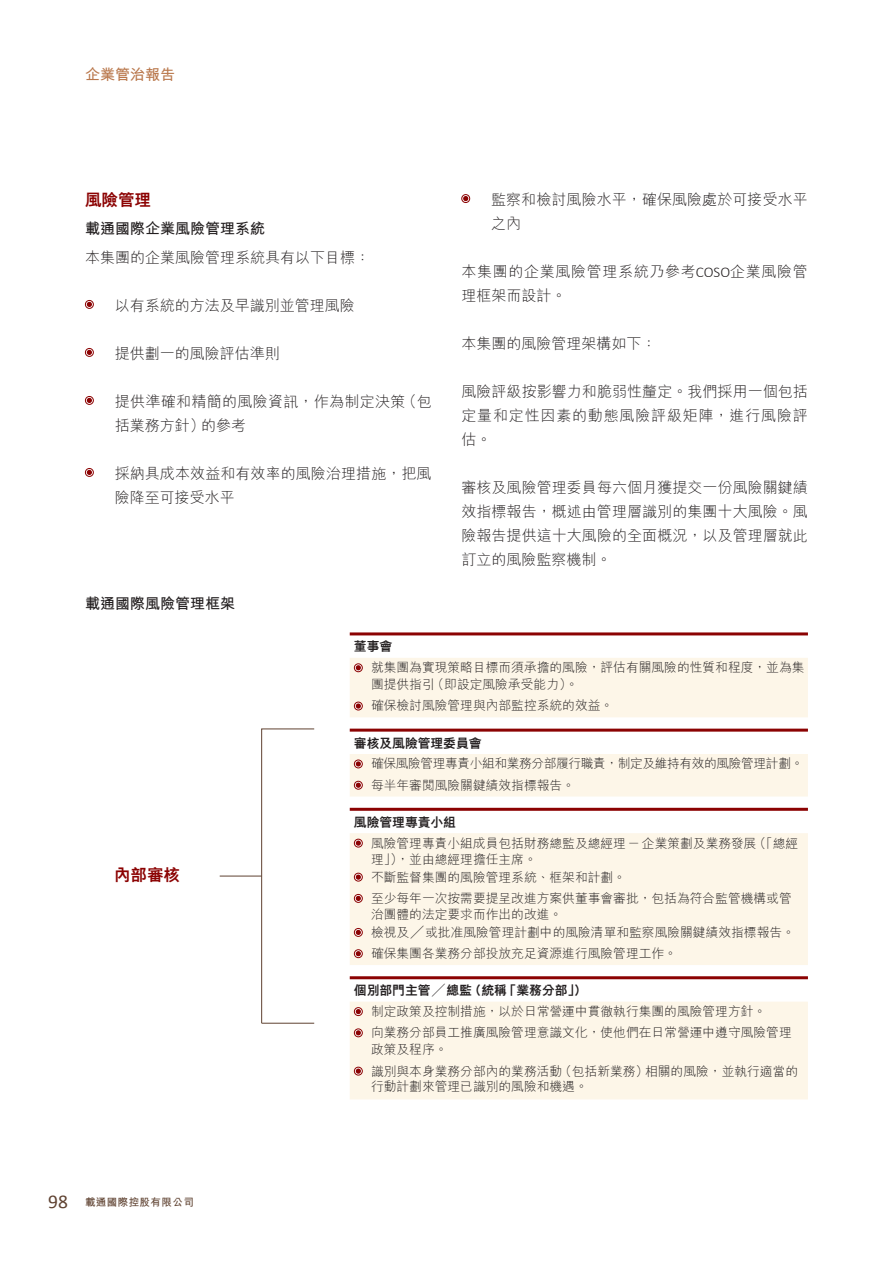
<style>
.page{position:relative;width:893px;height:1263px;background:#fff}
.page>*{position:absolute;margin:0;border:0;box-sizing:border-box;transform-origin:0 0}
.t1{font:800 16.5px "M Hei HK";color:#8b0202}
.t2{font:300 15px/24px "M Hei HK";letter-spacing:.005em;color:#231f20}
.t3{font:300 15px/24px "M Hei HK";letter-spacing:.045em;color:#231f20}
.t4{font:700 15px "M Hei HK";color:#231f20}
.t5{font:700 15px "M Hei HK";color:#b9774b}
.t6{font:300 12.75px/17px "M Hei HK";color:#231f20}
.t7{font:300 12.75px/21.3px "M Hei HK";letter-spacing:-.03em;color:#231f20}
.t8{font:800 12.75px "M Hei HK";color:#231f20}
.t9{font:700 10.5px "M Hei HK";letter-spacing:.04em;color:#5f4231}
.s1{font-family:"Calibri"}
.s2{font-family:"Calibri";font-weight:400;font-size:19.5px}
</style>
<div class="page">
<div style="left:85px;top:300px;width:9px;height:9px;border:1px solid #8b0202;border-radius:50%"></div>
<svg style="left:87px;top:302px;width:5px;height:5px"></svg>
<div style="left:85px;top:348px;width:9px;height:9px;border:1px solid #8b0202;border-radius:50%"></div>
<svg style="left:87px;top:350px;width:5px;height:5px"></svg>
<div style="left:85px;top:396px;width:9px;height:9px;border:1px solid #8b0202;border-radius:50%"></div>
<svg style="left:87px;top:398px;width:5px;height:5px"></svg>
<div style="left:85px;top:468px;width:9px;height:9px;border:1px solid #8b0202;border-radius:50%"></div>
<svg style="left:87px;top:470px;width:5px;height:5px"></svg>
<div style="left:461px;top:194px;width:9px;height:9px;border:1px solid #8b0202;border-radius:50%"></div>
<svg style="left:463px;top:196px;width:5px;height:5px"></svg>
<svg style="left:350px;top:658px;width:458px;height:441px;fill:#fdf6e8"></svg>
<hr style="left:350px;top:632px;width:21px;height:3px;background:#8b0202">
<hr style="left:371px;top:632px;width:437px;height:3px;background:#8b0202">
<hr style="left:350px;top:729px;width:21px;height:3px;background:#8b0202">
<hr style="left:371px;top:729px;width:437px;height:3px;background:#8b0202">
<hr style="left:350px;top:808px;width:21px;height:3px;background:#8b0202">
<hr style="left:371px;top:808px;width:437px;height:3px;background:#8b0202">
<hr style="left:350px;top:976px;width:21px;height:3px;background:#8b0202">
<hr style="left:371px;top:976px;width:437px;height:3px;background:#8b0202">
<div style="left:354px;top:663px;width:9px;height:9px;border:1px solid #8b0202;border-radius:50%"></div>
<svg style="left:356px;top:665px;width:5px;height:5px"></svg>
<div style="left:354px;top:702px;width:9px;height:8px;border:1px solid #8b0202;border-radius:50%"></div>
<svg style="left:356px;top:703px;width:5px;height:6px"></svg>
<div style="left:354px;top:760px;width:9px;height:8px;border:1px solid #8b0202;border-radius:50%"></div>
<svg style="left:356px;top:761px;width:5px;height:5px"></svg>
<div style="left:354px;top:781px;width:9px;height:8px;border:1px solid #8b0202;border-radius:50%"></div>
<svg style="left:356px;top:783px;width:5px;height:5px"></svg>
<div style="left:354px;top:839px;width:9px;height:8px;border:1px solid #8b0202;border-radius:50%"></div>
<svg style="left:356px;top:840px;width:5px;height:6px"></svg>
<div style="left:354px;top:873px;width:9px;height:8px;border:1px solid #8b0202;border-radius:50%"></div>
<svg style="left:356px;top:874px;width:5px;height:6px"></svg>
<div style="left:354px;top:894px;width:9px;height:9px;border:1px solid #8b0202;border-radius:50%"></div>
<svg style="left:356px;top:896px;width:5px;height:5px"></svg>
<div style="left:354px;top:928px;width:9px;height:9px;border:1px solid #8b0202;border-radius:50%"></div>
<svg style="left:356px;top:930px;width:5px;height:5px"></svg>
<div style="left:354px;top:949px;width:9px;height:9px;border:1px solid #8b0202;border-radius:50%"></div>
<svg style="left:356px;top:951px;width:5px;height:5px"></svg>
<div style="left:354px;top:1007px;width:9px;height:9px;border:1px solid #8b0202;border-radius:50%"></div>
<svg style="left:356px;top:1009px;width:5px;height:5px"></svg>
<div style="left:354px;top:1028px;width:9px;height:9px;border:1px solid #8b0202;border-radius:50%"></div>
<svg style="left:356px;top:1030px;width:5px;height:5px"></svg>
<div style="left:354px;top:1067px;width:9px;height:8px;border:1px solid #8b0202;border-radius:50%"></div>
<svg style="left:356px;top:1068px;width:5px;height:6px"></svg>
<hr style="left:220px;top:876px;width:42px;height:1px;background:#5f4231">
<svg style="left:261px;top:728px;width:54px;height:295px"></svg>
<hr style="left:261px;top:1023px;width:53px;height:1px;background:#5f4231">
<p class="t5" style="left:85px;top:63px;width:91px">企業管治報告</p>
<p class="t1" style="left:85px;top:192px;width:67px">風險管理</p>
<p class="t4" style="left:85px;top:218px;width:181px">載通國際企業風險管理系統</p>
<p class="t2" style="left:85px;top:244px;width:286px">本集團的企業風險管理系統具有以下目標：</p>
<p class="t2" style="left:115px;top:293px;width:241px">以有系統的方法及早識別並管理風險</p>
<p class="t2" style="left:115px;top:341px;width:166px">提供劃一的風險評估準則</p>
<p class="t2" style="left:115px;top:389px;width:318px">提供準確和精簡的風險資訊，作為制定決策（包括業務方針）的參考</p>
<p class="t2" style="left:115px;top:461px;width:318px">採納具成本效益和有效率的風險治理措施，把風險降至可接受水平</p>
<p class="t4" style="left:85px;top:592px;width:151px">載通國際風險管理框架</p>
<p class="t2" style="left:491px;top:187px;width:318px">監察和檢討風險水平，確保風險處於可接受水平之內</p>
<p class="t3" style="left:461px;top:259px;width:348px">本集團的企業風險管理系統乃參考<span class="s1">COSO</span>企業風險管理框架而設計。</p>
<p class="t2" style="left:461px;top:331px;width:196px">本集團的風險管理架構如下：</p>
<p class="t2" style="left:461px;top:379px;width:348px;text-align:justify">風險評級按影響力和脆弱性釐定。我們採用一個包括定量和定性因素的動態風險評級矩陣，進行風險評估。</p>
<p class="t2" style="left:461px;top:475px;width:348px;text-align:justify">審核及風險管理委員每六個月獲提交一份風險關鍵績效指標報告，概述由管理層識別的集團十大風險。風險報告提供這十大風險的全面概況，以及管理層就此訂立的風險監察機制。</p>
<p class="t1" style="left:114px;top:867px;width:67px">內部審核</p>
<p class="t9" style="left:48px;top:1194px;width:147px"><span class="s2">98</span> 載通國際控股有限公司</p>
<p class="t8" style="left:354px;top:640px;width:40px">董事會</p>
<p class="t6" style="left:371px;top:659px;width:435px;line-height:16.5px">就集團為實現策略目標而須承擔的風險，評估有關風險的性質和程度，並為集團提供指引（即設定風險承受能力）。</p>
<p class="t6" style="left:371px;top:697px;width:244px">確保檢討風險管理與內部監控系統的效益。</p>
<p class="t8" style="left:354px;top:736px;width:129px">審核及風險管理委員會</p>
<p class="t7" style="left:371px;top:752px;width:434px">確保風險管理專責小組和業務分部履行職責，制定及維持有效的風險管理計劃。每半年審閱風險關鍵績效指標報告。</p>
<p class="t8" style="left:354px;top:815px;width:103px">風險管理專責小組</p>
<p class="t6" style="left:371px;top:834px;width:429px">風險管理專責小組成員包括財務總監及總經理－企業策劃及業務發展（「總經理」），並由總經理擔任主席。<br>不斷監督集團的風險管理系統、框架和計劃。</p>
<p class="t6" style="left:371px;top:889px;width:425px">至少每年一次按需要提呈改進方案供董事會審批，包括為符合監管機構或管治團體的法定要求而作出的改進。<br>檢視及╱或批准風險管理計劃中的風險清單和監察風險關鍵績效指標報告。</p>
<p class="t6" style="left:371px;top:944px;width:307px">確保集團各業務分部投放充足資源進行風險管理工作。</p>
<p class="t8" style="left:354px;top:984px;width:234px">個別部門主管╱總監（統稱「業務分部」）</p>
<p class="t6" style="left:371px;top:1000px;width:422px;line-height:21.3px">制定政策及控制措施，以於日常營運中貫徹執行集團的風險管理方針。<br>向業務分部員工推廣風險管理意識文化，使他們在日常營運中遵守風險管理</p>
<p class="t6" style="left:371px;top:1038px;width:429px;line-height:21.8px">政策及程序。<br>識別與本身業務分部內的業務活動（包括新業務）相關的風險，並執行適當的</p>
<p class="t6" style="left:371px;top:1077px;width:218px">行動計劃來管理已識別的風險和機遇。</p>
</div>
